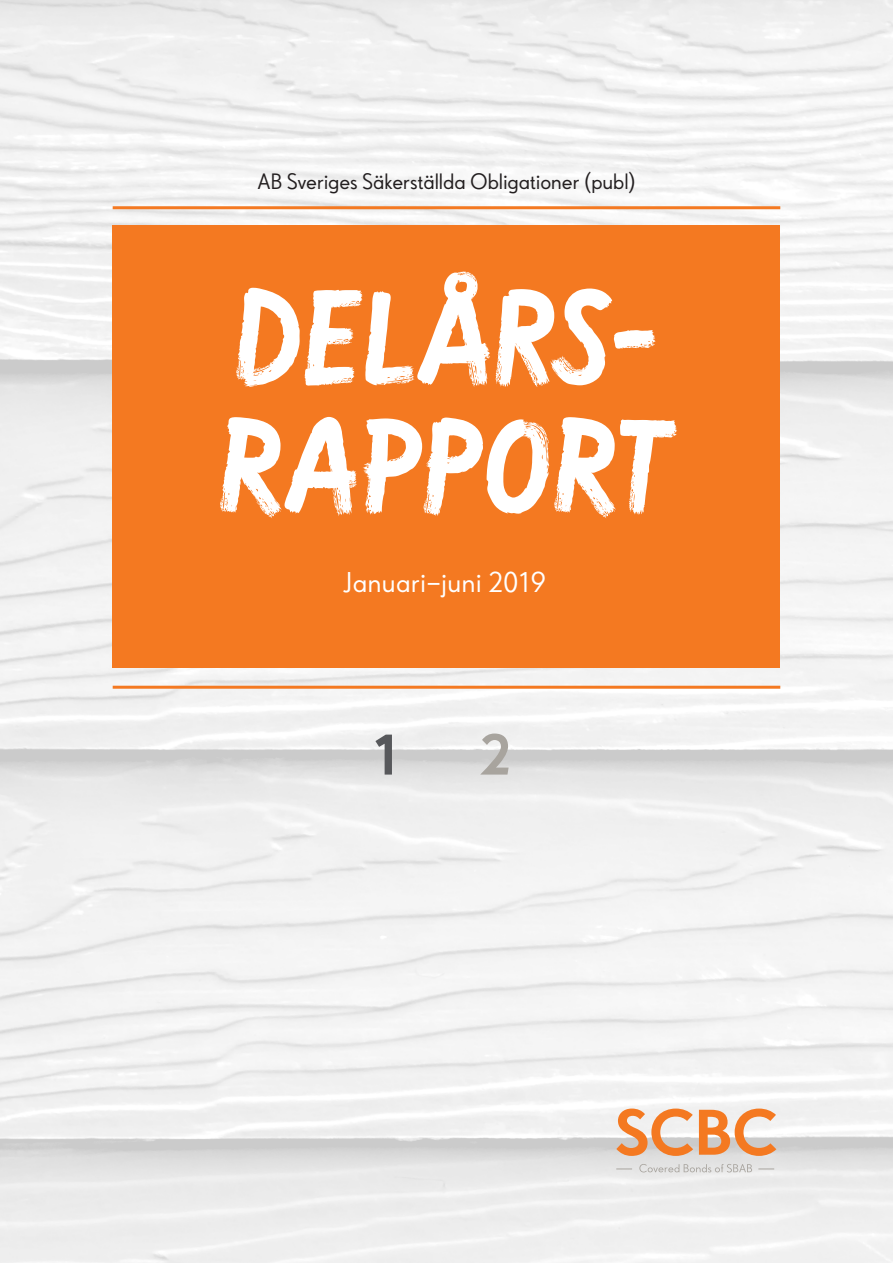
<style>
.page{position:relative;width:893px;height:1263px;background:#fff}
.page>*{position:absolute;margin:0;border:0;box-sizing:border-box;transform-origin:0 0}
.GRUND-FORMAT__basera{font:132px "SBAB Brush";color:#fff}
.GRUND-FORMAT__basera-2{font:700 54px "SBAB Sans";color:#57585b}
.GRUND-FORMAT__basera-3{font:700 54px "SBAB Sans";color:#a8a49e}
.GRUND-FORMAT__basera-4{font:27px "SBAB Sans";letter-spacing:.015em;color:#fff}
.intro_statement{font:21px "SBAB Sans";letter-spacing:-.005em;color:#231f20}
</style>
<div class="page">
<img style="left:0;top:0;width:893px;height:1263px">
<div style="left:113px;top:225px;width:667px;height:443px;background:#f47921"></div>
<hr style="left:113px;top:206px;width:667px;height:3px;background:#f47921">
<hr style="left:113px;top:686px;width:667px;height:3px;background:#f47921">
<svg style="left:616px;top:1108px;width:160px;height:48px"></svg>
<svg style="left:639px;top:1164px;width:113px;height:8px"></svg>
<svg style="left:758px;top:1168px;width:16px;height:1px"></svg>
<svg style="left:616px;top:1168px;width:16px;height:1px"></svg>
<p class="intro_statement" style="left:257px;top:168px;width:380px">AB Sveriges Säkerställda Obligationer (publ)</p>
<p class="GRUND-FORMAT__basera" style="left:234px;top:264px;width:426px">DELÅRS-</p>
<p class="GRUND-FORMAT__basera" style="left:219px;top:393px;width:456px">RAPPORT</p>
<p class="GRUND-FORMAT__basera-4" style="left:343px;top:565px;width:204px">Januari–juni 2019</p>
<p class="GRUND-FORMAT__basera-2" style="left:372px;top:720px;width:33px">1</p>
<p class="GRUND-FORMAT__basera-3" style="left:480px;top:720px;width:33px">2</p>
</div>
